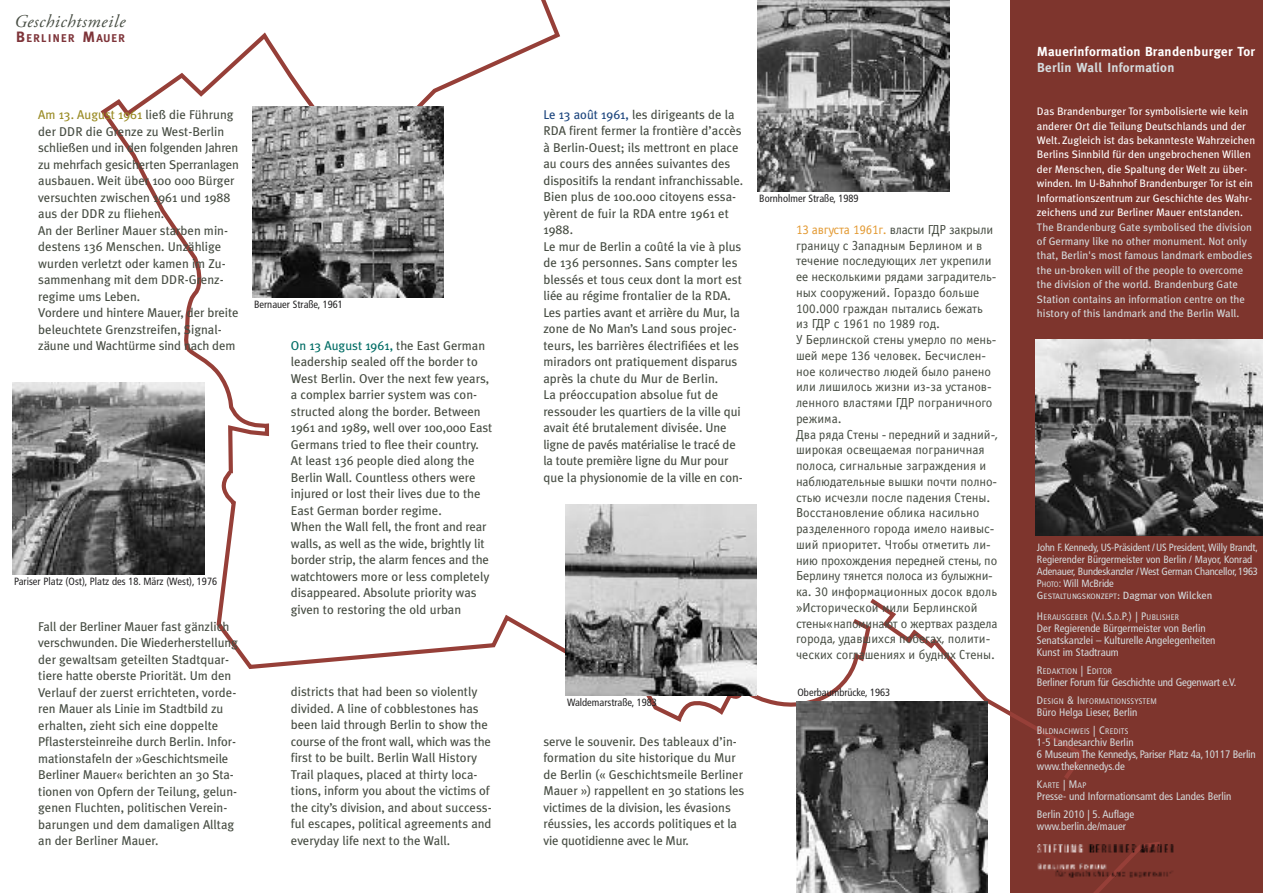
<style>
.page{position:relative;width:1263px;height:893px;background:#fff}
.page>*{position:absolute;margin:0;border:0;box-sizing:border-box;transform-origin:0 0}
.t1{font:italic 18px "Adobe Garamond Pro";letter-spacing:.03em;color:#474d43}
.t2{font:13.2px/15.8px "Officina Sans C";color:#474d43}
.t3{font:700 13.2px "Meta";letter-spacing:.025em;color:#fff}
.t4{font:700 13.2px "Meta";letter-spacing:.025em;color:#d4dadc}
.t5{font:12.75px/16.5px "Meta Plus";color:#474d43}
.t6{font:700 11.25px "Meta";letter-spacing:.125em;color:#7e3439}
.t7{font:condensed 10.8px/12px "Frutiger";color:#d4dadc}
.t8{font:10.8px/14.4px "Meta Plus";color:#fff}
.t9{font:10.8px/14.4px "Meta Plus";color:#d4dadc}
.t10{font:condensed 10.5px/12px "Frutiger";letter-spacing:-.015em;color:#d4dadc}
.t11{font:condensed 10.5px "Frutiger";color:#272627}
.t12{font:10.5px "Meta Plus";letter-spacing:-.005em;color:#d4dadc}
.t13{font:condensed 8.1px "Frutiger";letter-spacing:.03em;color:#d4dadc}
.s1{font-size:15px}
.s2{color:#9a8b24}
.s3{color:#006d65}
.s4{color:#1d467e}
.s5{color:#e39a33}
.s6{font-size:7.8px}
.s7{font-size:10.8px}
</style>
<div class="page">
<div style="left:1010px;top:0;width:253px;height:893px;background:#7e352d"></div>
<svg style="left:416px;top:0;width:144px;height:106px"></svg>
<svg style="left:98px;top:36px;width:217px;height:441px"></svg>
<svg style="left:214px;top:435px;width:652px;height:287px"></svg>
<svg style="left:1048px;top:842px;width:114px;height:51px"></svg>
<svg style="left:866px;top:598px;width:219px;height:186px"></svg>
<img style="left:253px;top:106px;width:191px;height:192px">
<img style="left:566px;top:504px;width:191px;height:192px">
<img style="left:758px;top:0;width:191px;height:191px">
<img style="left:796px;top:702px;width:191px;height:191px">
<img style="left:13px;top:383px;width:191px;height:191px">
<img style="left:1036px;top:340px;width:227px;height:196px">
<img style="left:1127px;top:863px;width:46px;height:15px">
<img style="left:1037px;top:863px;width:71px;height:15px">
<img style="left:1108px;top:863px;width:19px;height:15px">
<img style="left:1160px;top:844px;width:13px;height:8px">
<img style="left:1037px;top:844px;width:95px;height:8px">
<img style="left:1132px;top:844px;width:28px;height:8px">
<h1 class="t1" style="left:14px;top:14px;width:112px">Geschichtsmeile</h1>
<p class="t6" style="left:16px;top:32px;width:110px"><span class="s1">B</span>ERLINER <span class="s1">M</span>AUER</p>
<p class="t5" style="left:38px;top:106px;width:202px"><span class="s2">Am 13. August 1961</span> ließ die Führung der DDR die Grenze zu West-Berlin schließen und in den folgenden Jahren zu mehrfach gesicherten Sperranlagen ausbauen. Weit über 100 000 Bürger versuchten zwischen 1961 und 1988 aus der DDR zu fliehen.<br>An der Berliner Mauer starben min&shy;destens 136 Menschen. Unzählige wurden verletzt oder kamen im Zu&shy;sammenhang mit dem DDR-Grenz&shy;regime ums Leben.<br>Vordere und hintere Mauer, der breite beleuchtete Grenzstreifen, Signal&shy;zäune und Wachtürme sind nach dem</p>
<p class="t11" style="left:14px;top:577px;width:204px">Pariser Platz (Ost), Platz des 18. März (West), 1976</p>
<p class="t5" style="left:38px;top:618px;width:201px">Fall der Berliner Mauer fast gänzlich verschwunden. Die Wiederherstellung der gewaltsam geteilten Stadtquar&shy;tiere hatte oberste Priorität. Um den Verlauf der zuerst errichteten, vorde&shy;ren Mauer als Linie im Stadtbild zu erhalten, zieht sich eine doppelte Pflastersteinreihe durch Berlin. Infor&shy;mationstafeln der »Geschichtsmeile Berliner Mauer« berichten an 30 Sta&shy;tionen von Opfern der Teilung, gelun&shy;genen Fluchten, politischen Verein&shy;barungen und dem damaligen Alltag an der Berliner Mauer.</p>
<p class="t11" style="left:254px;top:301px;width:90px">Bernauer Straße, 1961</p>
<p class="t5" style="left:291px;top:337px;width:203px"><span class="s3">On 13 August 1961,</span> the East German leadership sealed off the border to West Berlin. Over the next few years, a complex barrier system was con&shy;structed along the border. Between 1961 and 1989, well over 100,000 East Germans tried to flee their country.<br>At least 136 people died along the Berlin Wall. Countless others were injured or lost their lives due to the East German border regime.<br>When the Wall fell, the front and rear walls, as well as the wide, brightly lit border strip, the alarm fences and the watchtowers more or less completely disappeared. Absolute priority was given to restoring the old urban</p>
<p class="t5" style="left:291px;top:683px;width:202px">districts that had been so violently divided. A line of cobblestones has been laid through Berlin to show the course of the front wall, which was the first to be built. Berlin Wall History Trail plaques, placed at thirty loca&shy;tions, inform you about the victims of the city’s division, and about success&shy;ful escapes, political agreements and everyday life next to the Wall.</p>
<p class="t5" style="left:543px;top:106px;width:201px"><span class="s4">Le 13 août 1961,</span> les dirigeants de la RDA firent fermer la frontière d’accès à Berlin-Ouest; ils mettront en place au cours des années suivantes des dispositifs la rendant infranchissable.<br>Bien plus de 100.000 citoyens essa&shy;yèrent de fuir la RDA entre 1961 et 1988.<br>Le mur de Berlin a coûté la vie à plus de 136 personnes. Sans compter les blessés et tous ceux dont la mort est liée au régime frontalier de la RDA.<br>Les parties avant et arrière du Mur, la zone de No Man’s Land sous projec&shy;teurs, les barrières électrifiées et les miradors ont pratiquement disparus après la chute du Mur de Berlin.<br>La préoccupation absolue fut de ressouder les quartiers de la ville qui avait été brutalement divisée. Une ligne de pavés matérialise le tracé de la toute première ligne du Mur pour que la physionomie de la ville en con-</p>
<p class="t11" style="left:567px;top:698px;width:91px">Waldemarstraße, 1983</p>
<p class="t5" style="left:543px;top:733px;width:202px">serve le souvenir. Des tableaux d’in&shy;formation du site historique du Mur de Berlin (« Geschichtsmeile Berliner Mauer ») rappellent en 30 stations les victimes de la division, les évasions réussies, les accords politiques et la vie quotidienne avec le Mur.</p>
<p class="t11" style="left:759px;top:194px;width:101px">Bornholmer Straße, 1989</p>
<p class="t2" style="left:796px;top:221px;width:203px"><span class="s5">13 августа 1961г.</span> власти ГДР закрыли границу с Западным Берлином и в течение последующих лет укрепили ее несколькими рядами заградитель&shy;ных сооружений. Гораздо больше 100.000 граждан пытались бежать из ГДР с 1961 по 1989 год.<br>У Берлинской стены умерло по мень&shy;шей мере 136 человек. Бесчислен&shy;ное количество людей было ранено или лишилось жизни из-за установ&shy;ленного властями ГДР пограничного режима.<br>Два ряда Стены - передний и задний-, широкая освещаемая пограничная полоса, сигнальные заграждения и наблюдательные вышки почти полно&shy;стью исчезли после падения Стены.<br>Восстановление облика насильно разделенного города имело наивыс&shy;ший приоритет. Чтобы отметить ли&shy;нию прохождения передней стены, по Берлину тянется полоса из булыжни&shy;ка. 30 информационных досок вдоль »Исторической мили Берлинской стены«напоминают о жертвах раздела города, удавшихся побегах, полити&shy;ческих соглашениях и буднях Стены.</p>
<p class="t11" style="left:797px;top:688px;width:94px">Oberbaumbrücke, 1963</p>
<p class="t3" style="left:1037px;top:44px;width:219px">Mauerinformation Brandenburger Tor</p>
<p class="t4" style="left:1037px;top:60px;width:139px">Berlin Wall Information</p>
<p class="t8" style="left:1037px;top:104px;width:220px">Das Brandenburger Tor symbolisierte wie kein anderer Ort die Teilung Deutschlands und der Welt. Zugleich ist das bekannteste Wahrzeichen Berlins Sinnbild für den ungebrochenen Willen der Menschen, die Spaltung der Welt zu über&shy;winden. Im U-Bahnhof Brandenburger Tor ist ein Informationszentrum zur Geschichte des Wahr&shy;zeichens und zur Berliner Mauer entstanden.</p>
<p class="t9" style="left:1037px;top:220px;width:217px">The Brandenburg Gate symbolised the division of Germany like no other monument. Not only that, Berlin's most famous landmark embodies the un-broken will of the people to overcome the division of the world. Brandenburg Gate Station contains an information centre on the history of this landmark and the Berlin Wall.</p>
<p class="t10" style="left:1037px;top:542px;width:222px">John F. Kennedy, US-Präsident /US President,Willy Brandt, Regierender Bürgermeister von Berlin / Mayor, Konrad Adenauer, Bundeskanzler /West German Chancellor, 1963<br>P<span class="s6">HOTO</span>: Will McBride</p>
<p class="t12" style="left:1037px;top:589px;width:177px">G<span class="s6">ESTALTUNGSKONZEPT</span>: Dagmar von Wilcken</p>
<p class="t13" style="left:1037px;top:614px;width:144px"><span class="s7">H</span>ERAUSGEBER <span class="s7">(V.</span>I<span class="s7">.S.</span>D<span class="s7">.P.) | P</span>UBLISHER</p>
<p class="t7" style="left:1037px;top:623px;width:180px">Der Regierende Bürgermeister von Berlin<br>Senatskanzlei – Kulturelle Angelegenheiten<br>Kunst im Stadtraum</p>
<p class="t13" style="left:1037px;top:668px;width:77px"><span class="s7">R</span>EDAKTION <span class="s7">| E</span>DITOR</p>
<p class="t7" style="left:1037px;top:677px;width:201px">Berliner Forum für Geschichte und Gegenwart e.V.</p>
<p class="t13" style="left:1037px;top:698px;width:121px"><span class="s7">D</span>ESIGN <span class="s7">&amp; I</span>NFORMATIONSSYSTEM</p>
<p class="t7" style="left:1037px;top:707px;width:102px">Büro Helga Lieser, Berlin</p>
<p class="t13" style="left:1037px;top:728px;width:93px"><span class="s7">B</span>ILDNACHWEIS <span class="s7">| C</span>REDITS</p>
<p class="t7" style="left:1037px;top:737px;width:220px">1-5 Landesarchiv Berlin<br>6 Museum The Kennedys, Pariser Platz 4a, 10117 Berlin www.thekennedys.de</p>
<p class="t13" style="left:1037px;top:782px;width:51px"><span class="s7">K</span>ARTE <span class="s7">| M</span>AP</p>
<p class="t7" style="left:1037px;top:788px;width:196px;line-height:18px">Presse- und Informationsamt des Landes Berlin<br>Berlin 2010 | 5. Auflage</p>
<p class="t7" style="left:1037px;top:821px;width:91px">www.berlin.de/mauer</p>
</div>
